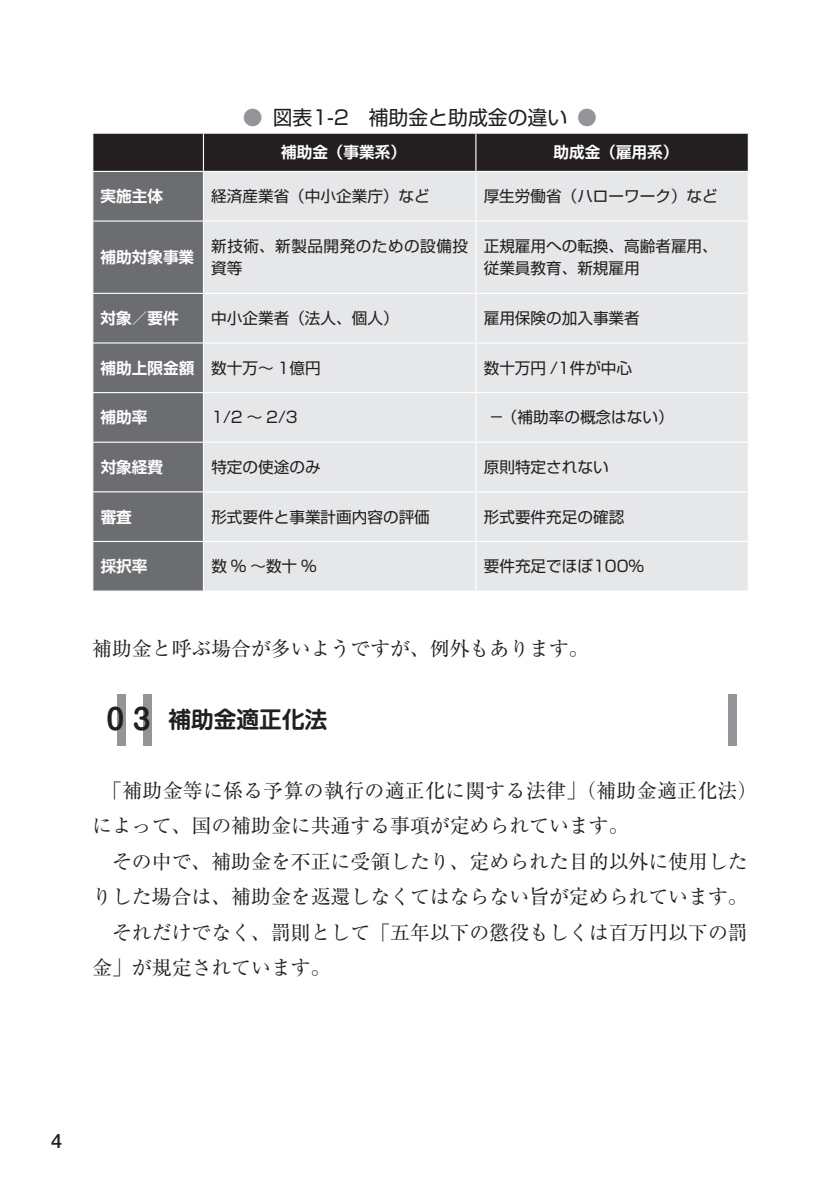
<style>
.page{position:relative;width:840px;height:1191px;background:#fff}
.page>*{position:absolute;margin:0;border:0;box-sizing:border-box;transform-origin:0 0}
.t1{font:700 22.6px "Shin M Go Pro De";color:#231f20}
.t2{font:19.8px/35.4px "Ryumin Pro";color:#231f20}
.t3{font:19.8px "Shin Go Pro";color:#231f20}
.t4{font:500 19.8px "Helvetica Neue LT Std";color:#231f20}
.t5{font:15.6px/22.6px "Shin Go Pro";color:#231f20}
.t6{font:700 15.6px "Shin Go Pro De";color:#fff}
.t7{font:15.6px/22.6px "Shin Go Pro";letter-spacing:.03em;color:#231f20}
.s1{color:#939598}
.s2{font-family:"Shin Go Pro De";font-weight:700;color:#fff}
.s3{font-size:28.4px}
</style>
<div class="page">
<div style="left:93px;top:134px;width:654px;height:37px;background:#231f20"></div>
<svg style="left:93px;top:172px;width:110px;height:418px;background:#717275"></svg>
<div style="left:204px;top:172px;width:543px;height:418px;background:#e6e7e9"></div>
<hr style="left:203px;top:134px;width:1px;height:37px;background:#fff">
<hr style="left:475px;top:134px;width:1px;height:37px;background:#fff">
<hr style="left:475px;top:172px;width:1px;height:48px;background:#fff">
<hr style="left:92px;top:220px;width:111px;height:2px;background:#fff">
<hr style="left:203px;top:220px;width:272px;height:2px;background:#fff">
<hr style="left:475px;top:220px;width:273px;height:2px;background:#fff">
<hr style="left:475px;top:222px;width:1px;height:71px;background:#fff">
<hr style="left:92px;top:293px;width:111px;height:1px;background:#fff">
<hr style="left:203px;top:293px;width:272px;height:1px;background:#fff">
<hr style="left:475px;top:293px;width:273px;height:1px;background:#fff">
<hr style="left:475px;top:294px;width:1px;height:48px;background:#fff">
<hr style="left:92px;top:342px;width:111px;height:1px;background:#fff">
<hr style="left:203px;top:342px;width:272px;height:1px;background:#fff">
<hr style="left:475px;top:342px;width:273px;height:1px;background:#fff">
<hr style="left:475px;top:343px;width:1px;height:49px;background:#fff">
<hr style="left:92px;top:392px;width:111px;height:1px;background:#fff">
<hr style="left:203px;top:392px;width:272px;height:1px;background:#fff">
<hr style="left:475px;top:392px;width:273px;height:1px;background:#fff">
<hr style="left:475px;top:393px;width:1px;height:48px;background:#fff">
<hr style="left:92px;top:441px;width:111px;height:2px;background:#fff">
<hr style="left:203px;top:441px;width:272px;height:2px;background:#fff">
<hr style="left:475px;top:441px;width:273px;height:2px;background:#fff">
<hr style="left:475px;top:443px;width:1px;height:48px;background:#fff">
<hr style="left:92px;top:491px;width:111px;height:1px;background:#fff">
<hr style="left:203px;top:491px;width:272px;height:1px;background:#fff">
<hr style="left:475px;top:491px;width:273px;height:1px;background:#fff">
<hr style="left:475px;top:492px;width:1px;height:49px;background:#fff">
<hr style="left:92px;top:541px;width:111px;height:1px;background:#fff">
<hr style="left:203px;top:541px;width:272px;height:1px;background:#fff">
<hr style="left:475px;top:541px;width:273px;height:1px;background:#fff">
<hr style="left:475px;top:542px;width:1px;height:48px;background:#fff">
<div style="left:118px;top:694px;width:8px;height:51px;background:#939598"></div>
<div style="left:143px;top:694px;width:8px;height:51px;background:#939598"></div>
<div style="left:727px;top:694px;width:9px;height:51px;background:#939598"></div>
<p class="t3" style="left:243px;top:101px;width:355px"><span class="s1">●</span> 図表1-2　補助金と助成金の違い <span class="s1">●</span></p>
<p class="t6" style="left:281px;top:139px;width:126px">補助金（事業系）</p>
<p class="t6" style="left:553px;top:139px;width:126px">助成金（雇用系）</p>
<p class="t6" style="left:100px;top:183px;width:64px">実施主体</p>
<p class="t5" style="left:211px;top:183px;width:220px">経済産業省（中小企業庁）など</p>
<p class="t5" style="left:483px;top:183px;width:235px">厚生労働省（ハローワーク）など</p>
<p class="t6" style="left:101px;top:244px;width:95px">補助対象事業</p>
<p class="t7" style="left:211px;top:233px;width:258px">新技術、新製品開発のための設備投資等</p>
<p class="t5" style="left:483px;top:233px;width:235px">正規雇用への転換、高齢者雇用、従業員教育、新規雇用</p>
<p class="t6" style="left:101px;top:305px;width:79px">対象／要件</p>
<p class="t5" style="left:211px;top:305px;width:189px">中小企業者（法人、個人）</p>
<p class="t5" style="left:483px;top:305px;width:157px">雇用保険の加入事業者</p>
<p class="t5" style="left:101px;top:354px;width:221px"><span class="s2">補助上限金額</span> 数十万～ 1億円</p>
<p class="t5" style="left:483px;top:354px;width:150px">数十万円 /1件が中心</p>
<p class="t6" style="left:101px;top:404px;width:48px">補助率</p>
<p class="t5" style="left:211px;top:404px;width:88px">1/2 ～ 2/3</p>
<p class="t5" style="left:488px;top:404px;width:186px">− （補助率の概念はない）</p>
<p class="t6" style="left:101px;top:454px;width:64px">対象経費</p>
<p class="t5" style="left:211px;top:454px;width:111px">特定の使途のみ</p>
<p class="t5" style="left:483px;top:454px;width:126px">原則特定されない</p>
<p class="t6" style="left:101px;top:504px;width:33px">審査</p>
<p class="t5" style="left:211px;top:503px;width:220px">形式要件と事業計画内容の評価</p>
<p class="t5" style="left:483px;top:503px;width:142px">形式要件充足の確認</p>
<p class="t6" style="left:101px;top:553px;width:48px">採択率</p>
<p class="t5" style="left:211px;top:553px;width:107px">数%～数十%</p>
<p class="t5" style="left:483px;top:553px;width:162px">要件充足でほぼ100%</p>
<p class="t2" style="left:92px;top:630px;width:498px">補助金と呼ぶ場合が多いようですが、例外もあります。</p>
<p class="t1" style="left:106px;top:701px;width:222px"><span class="s3">0 3</span> 補助金適正化法</p>
<p class="t2" style="left:92px;top:771px;width:666px;text-indent:10px">「補助金等に係る予算の執行の適正化に関する法律」（補助金適正化法）によって、国の補助金に共通する事項が定められています。</p>
<p class="t2" style="left:112px;top:842px;width:636px">その中で、補助金を不正に受領したり、定められた目的以外に使用した</p>
<p class="t2" style="left:92px;top:878px;width:656px">りした場合は、補助金を返還しなくてはならない旨が定められています。</p>
<p class="t2" style="left:112px;top:913px;width:636px">それだけでなく、罰則として「五年以下の懲役もしくは百万円以下の罰</p>
<p class="t2" style="left:92px;top:948px;width:240px">金」が規定されています。</p>
<p class="t4" style="left:51px;top:1129px;width:13px">4</p>
</div>
